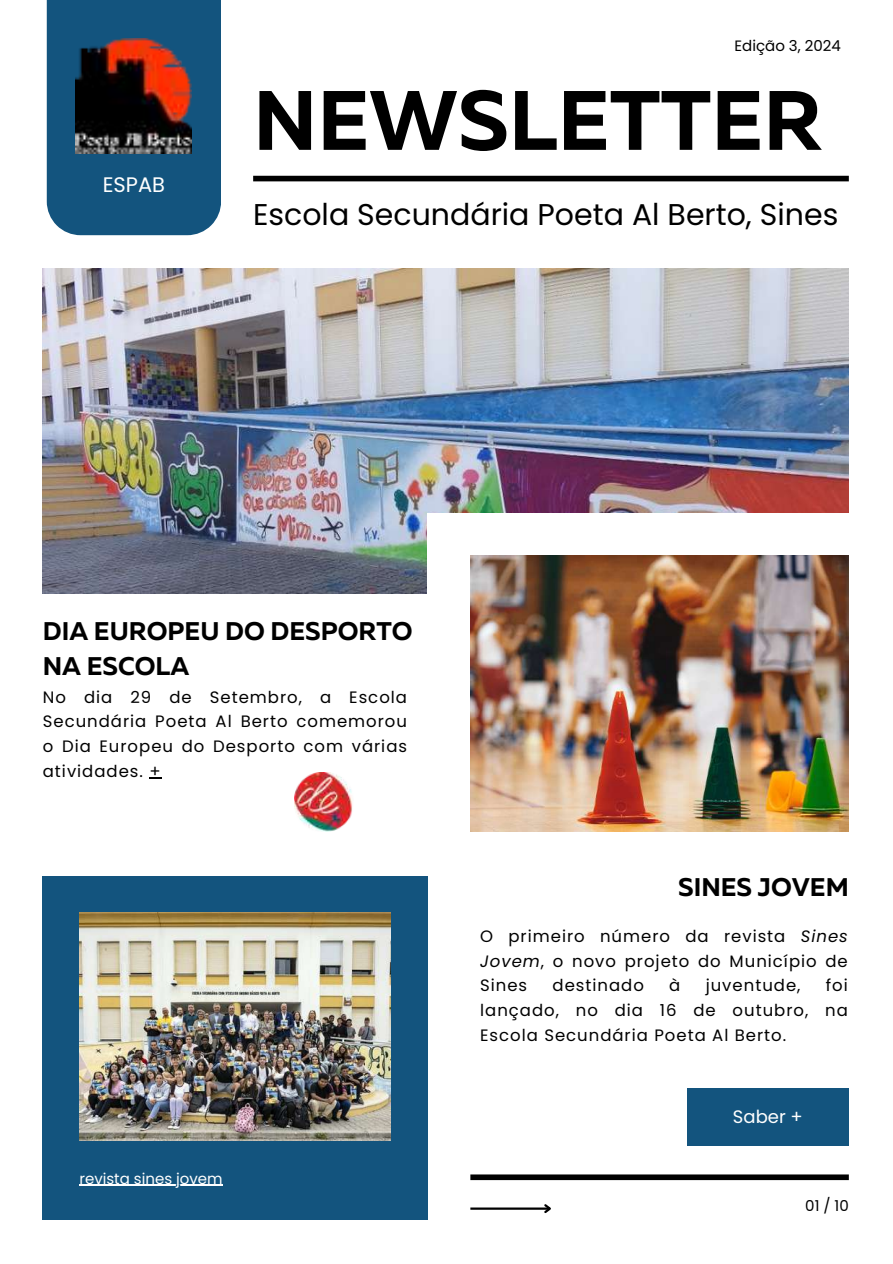
<style>
.page{position:relative;width:893px;height:1264px;background:#fff}
.page>*{position:absolute;margin:0;border:0;box-sizing:border-box;transform-origin:0 0}
.t1{font:700 84px "Muller";color:#000}
.t2{font:30px "Poppins";color:#000}
.t3{font:700 25.5px/34.8px "Muller";color:#000}
.t4{font:21px "Poppins";color:#fff}
.t5{font:18px "Poppins";color:#fff}
.t6{font:16.5px/24.8px "Poppins";letter-spacing:.06em;color:#000;text-align:justify}
.t7{font:15px "Poppins";color:#000}
.t8{font:15px "Poppins";color:#fff}
.s1{font-style:italic}
</style>
<div class="page">
<img style="left:43px;top:269px;width:805px;height:324px">
<div style="left:47px;top:0;width:174px;height:235px;background:#13547e"></div>
<div style="left:253px;top:176px;width:595px;height:5px;background:#000"></div>
<div style="left:470px;top:1174px;width:378px;height:6px;background:#000"></div>
<div style="left:427px;top:513px;width:437px;height:329px;background:#fff"></div>
<img style="left:470px;top:555px;width:378px;height:276px">
<div style="left:43px;top:875px;width:384px;height:344px;background:#13547e"></div>
<div style="left:687px;top:1088px;width:161px;height:57px;background:#13547e"></div>
<img style="left:79px;top:912px;width:311px;height:228px">
<hr style="left:470px;top:1207px;width:80px;height:2px;background:#000">
<svg style="left:542px;top:1204px;width:9px;height:9px"></svg>
<img style="left:76px;top:38px;width:116px;height:116px">
<img style="left:295px;top:773px;width:58px;height:58px">
<svg style="left:149px;top:778px;width:13px;height:1px"></svg>
<hr style="left:79px;top:1184px;width:144px;height:1px;background:#fff">
<p class="t7" style="left:734px;top:35px;width:108px">Edição 3, 2024</p>
<p class="t4" style="left:103px;top:170px;width:64px">ESPAB</p>
<h1 class="t1" style="left:253px;top:85px;width:571px">NEWSLETTER</h1>
<h2 class="t2" style="left:253px;top:193px;width:586px">Escola Secundária Poeta Al Berto, Sines</h2>
<h3 class="t3" style="left:43px;top:615px;width:371px">DIA EUROPEU DO DESPORTO<br>NA ESCOLA</h3>
<p class="t6" style="left:43px;top:684px;width:366px">No dia 29 de Setembro, a Escola Secundária Poeta Al Berto comemorou o Dia Europeu do Desporto com várias atividades. +</p>
<p class="t8" style="left:79px;top:1167px;width:145px">revista sines jovem</p>
<h3 class="t3" style="left:678px;top:871px;width:172px">SINES JOVEM</h3>
<p class="t6" style="left:480px;top:923px;width:369px">O primeiro número da revista <span class="s1">Sines Jovem</span>, o novo projeto do Município de Sines</p>
<p class="t6" style="left:552px;top:973px;width:93px">destinado</p>
<p class="t6" style="left:669px;top:973px;width:13px">à</p>
<p class="t6" style="left:705px;top:973px;width:96px">juventude,</p>
<p class="t6" style="left:480px;top:973px;width:369px;text-indent:345px">foi lançado, no dia 16 de outubro, na Escola Secundária Poeta Al Berto.</p>
<p class="t5" style="left:733px;top:1103px;width:71px">Saber +</p>
<p class="t7" style="left:805px;top:1195px;width:45px">01 / 10</p>
</div>
